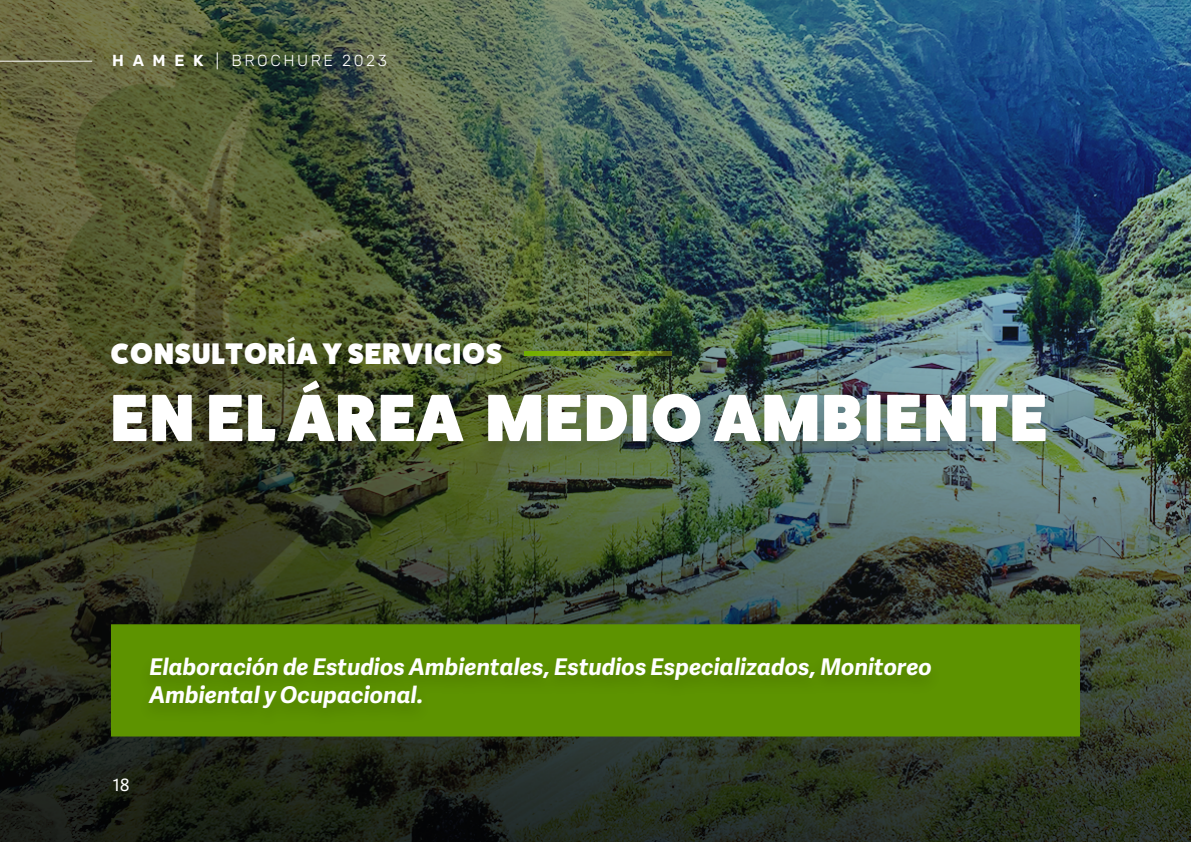
<style>
.page{position:relative;width:1191px;height:842px;background:#fff}
.page>*{position:absolute;margin:0;border:0;box-sizing:border-box;transform-origin:0 0}
.t1{font:800 67px "Fat Frank";letter-spacing:.03em;color:#fff}
.t2{font:800 30px "Fat Frank";letter-spacing:.035em;color:#fff}
.t3{font:italic 700 23px/28px "Adelle Sans EXT";color:#fff}
.t4{font:17px "Adelle Sans EXT";color:#fff}
.t5{font:300 16px "Rubik";letter-spacing:.16em;color:#fff}
.t6{font:600 16px "Rubik";color:#fff}
</style>
<div class="page">
<img style="left:0;top:0;width:1191px;height:842px">
<svg style="left:217px;top:52px;width:1px;height:17px"></svg>
<hr style="left:0;top:61px;width:92px;height:1px;background:#fff">
<img style="left:94px;top:328px;width:427px;height:43px">
<svg style="left:524px;top:351px;width:148px;height:4px"></svg>
<img style="left:94px;top:371px;width:972px;height:111px">
<div style="left:111px;top:624px;width:969px;height:112px;background:#5d9300"></div>
<p class="t6" style="left:112px;top:52px;width:93px">H A M E K</p>
<p class="t5" style="left:231px;top:52px;width:157px">BROCHURE 2023</p>
<h2 class="t2" style="left:111px;top:337px;width:393px">CONSULTORÍA Y SERVICIOS</h2>
<h1 class="t1" style="left:111px;top:380px;width:937px">EN EL ÁREA MEDIO AMBIENTE</h1>
<p class="t3" style="left:149px;top:651px;width:784px">Elaboración de Estudios Ambientales, Estudios Especializados, Monitoreo<br>Ambiental y Ocupacional.</p>
<p class="t4" style="left:113px;top:771px;width:18px">18</p>
</div>
